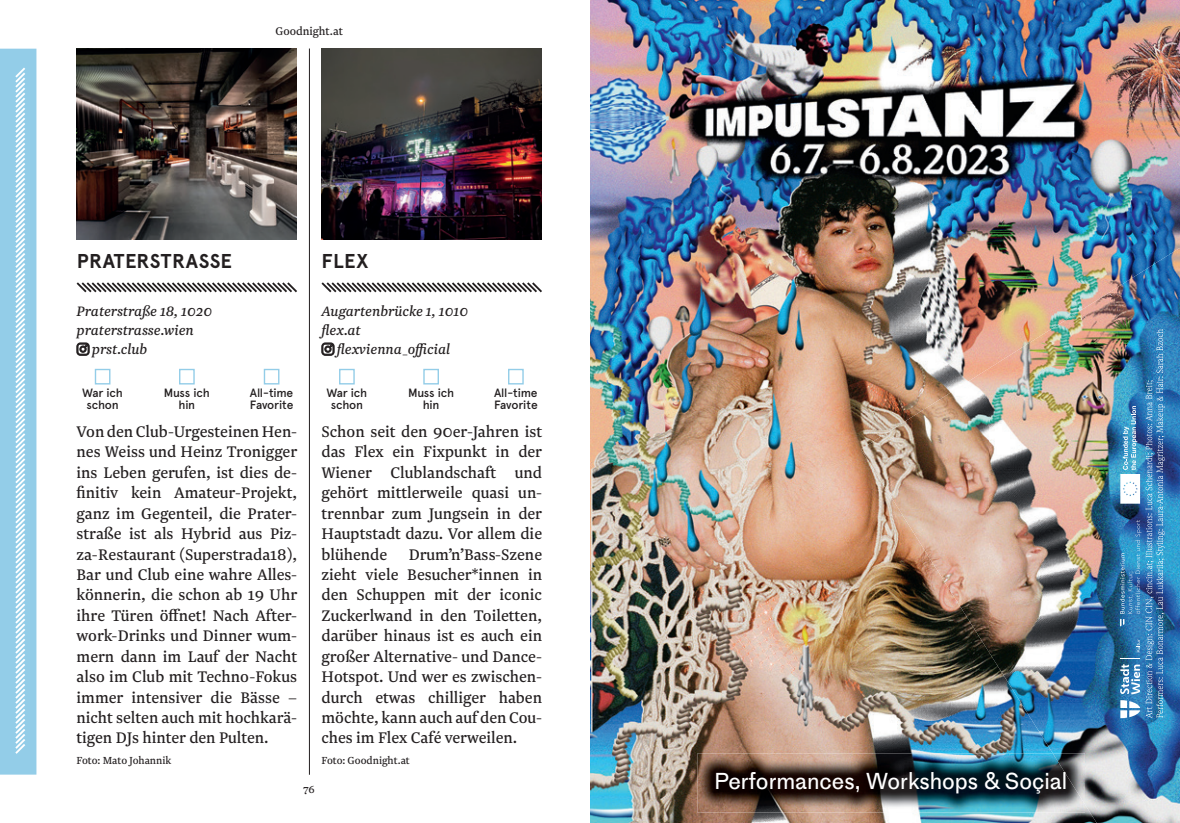
<style>
.page{position:relative;width:1180px;height:823px;background:#fff}
.page>*{position:absolute;margin:0;border:0;box-sizing:border-box;transform-origin:0 0}
.t1{font:23px "Medium LL";color:#fff}
.t2{font:700 20px "Apercu";letter-spacing:.025em;color:#231f20}
.t3{font:18px/20.4px "Newzald";color:#231f20;text-align:justify}
.t4{font:italic 16px/19.2px "Newzald";color:#231f20}
.t5{font:13px "Newzald";color:#231f20}
.t6{font:500 12px/12px "Apercu";letter-spacing:-.02em;color:#231f20;text-align:center}
.t7{font:12px "Newzald";color:#231f20}
</style>
<div class="page">
<div style="left:0;top:49px;width:36px;height:725px;background:#93cde8"></div>
<svg style="left:15px;top:67px;width:10px;height:687px"></svg>
<div style="left:95px;top:368px;width:15px;height:16px;border:1px solid #93cde8"></div>
<div style="left:179px;top:368px;width:16px;height:16px;border:1px solid #93cde8"></div>
<div style="left:264px;top:368px;width:15px;height:16px;border:1px solid #93cde8"></div>
<div style="left:339px;top:368px;width:16px;height:16px;border:1px solid #93cde8"></div>
<div style="left:423px;top:368px;width:16px;height:16px;border:1px solid #93cde8"></div>
<div style="left:508px;top:368px;width:15px;height:16px;border:1px solid #93cde8"></div>
<svg style="left:76px;top:282px;width:221px;height:11px"></svg>
<svg style="left:321px;top:282px;width:221px;height:11px"></svg>
<img style="left:76px;top:49px;width:221px;height:191px">
<img style="left:321px;top:49px;width:220px;height:191px">
<img style="left:590px;top:0;width:589px;height:822px">
<img style="left:987px;top:319px;width:192px;height:503px">
<img style="left:924px;top:368px;width:64px;height:283px">
<img style="left:860px;top:408px;width:65px;height:143px">
<img style="left:1065px;top:248px;width:114px;height:72px">
<img style="left:1119px;top:519px;width:22px;height:107px">
<svg style="left:1119px;top:657px;width:20px;height:60px"></svg>
<svg style="left:1136px;top:639px;width:3px;height:12px"></svg>
<svg style="left:1120px;top:406px;width:19px;height:97px"></svg>
<img style="left:1145px;top:380px;width:8px;height:337px">
<img style="left:1156px;top:329px;width:8px;height:388px">
<img style="left:697px;top:753px;width:387px;height:59px">
<img style="left:1052px;top:753px;width:32px;height:50px">
<hr style="left:309px;top:48px;width:1px;height:726px;background:#231f20">
<p class="t5" style="left:275px;top:23px;width:69px">Goodnight.at</p>
<p class="t2" style="left:77px;top:249px;width:157px">PRATERSTRASSE</p>
<p class="t4" style="left:77px;top:301px;width:137px">Praterstraße 18, 1020</p>
<p class="t4" style="left:77px;top:320px;width:119px">praterstrasse.wien</p>
<p class="t4" style="left:92px;top:339px;width:57px">prst.club</p>
<p class="t2" style="left:321px;top:249px;width:48px">FLEX</p>
<p class="t4" style="left:321px;top:301px;width:148px">Augartenbrücke 1, 1010 flex.at</p>
<p class="t4" style="left:337px;top:339px;width:115px">flexvienna_official</p>
<p class="t6" style="left:82px;top:386px;width:42px">War ich schon</p>
<p class="t6" style="left:164px;top:386px;width:47px">Muss ich hin</p>
<p class="t6" style="left:250px;top:386px;width:45px;text-align:left">All-time<br>Favorite</p>
<p class="t6" style="left:326px;top:386px;width:42px">War ich schon</p>
<p class="t6" style="left:408px;top:386px;width:47px">Muss ich hin</p>
<p class="t6" style="left:494px;top:386px;width:45px;text-align:left">All-time<br>Favorite</p>
<p class="t3" style="left:77px;top:421px;width:222px">Von den Club-Urgesteinen Hen&shy;nes Weiss und Heinz Tronigger ins Leben gerufen, ist dies de&shy;finitiv kein Amateur-Projekt, ganz im Gegenteil, die Prater&shy;straße ist als Hybrid aus Piz&shy;za-Restaurant (Superstrada18), Bar und Club eine wahre Alles&shy;könnerin, die schon ab 19 Uhr ihre Türen öffnet! Nach After&shy;work-Drinks und Dinner wum&shy;mern dann im Lauf der Nacht also im Club mit Techno-Fokus immer intensiver die Bässe – nicht selten auch mit hochkarä&shy;tigen DJs hinter den Pulten.</p>
<p class="t7" style="left:77px;top:752px;width:96px">Foto: Mato Johannik</p>
<p class="t3" style="left:321px;top:421px;width:222px">Schon seit den 90er-Jahren ist das Flex ein Fixpunkt in der Wiener Clublandschaft und gehört mittlerweile quasi un&shy;trennbar zum Jungsein in der Hauptstadt dazu. Vor allem die blühende Drum’n’Bass-Szene zieht viele Besucher*innen in den Schuppen mit der iconic Zuckerlwand in den Toiletten, darüber hinaus ist es auch ein großer Alternative- und Dance-Hotspot. Und wer es zwischen&shy;durch etwas chilliger haben möchte, kann auch auf den Cou&shy;ches im Flex Café verweilen.</p>
<p class="t7" style="left:321px;top:752px;width:90px">Foto: Goodnight.at</p>
<p class="t7" style="left:303px;top:781px;width:13px">76</p>
<p class="t1" style="left:714px;top:764px;width:354px">Performances, Workshops &amp; Soçial</p>
</div>
